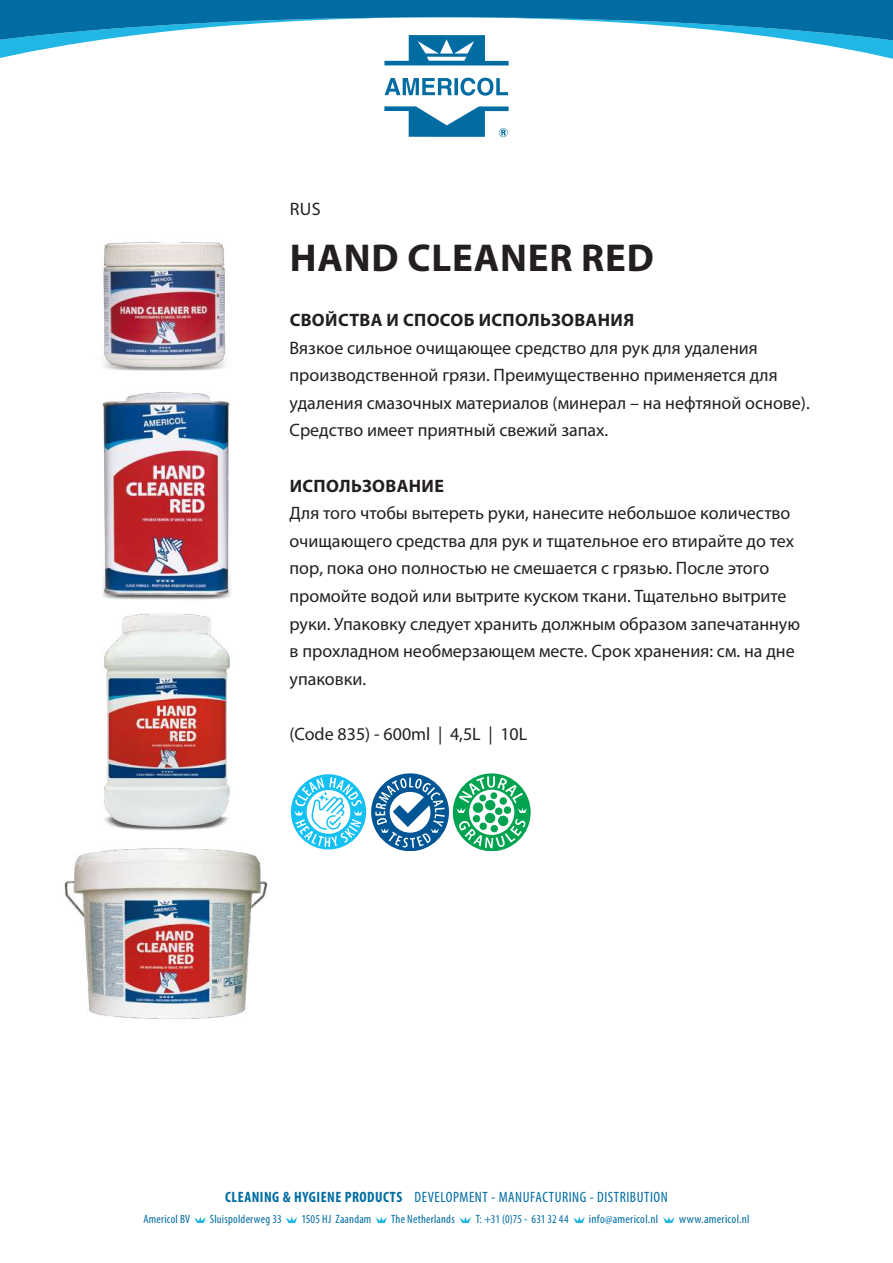
<style>
.page{position:relative;width:893px;height:1263px;background:#fff}
.page>*{position:absolute;margin:0;border:0;box-sizing:border-box;transform-origin:0 0}
.t1{font:700 39px "Myriad Pro";letter-spacing:.02em;color:#231f20}
.t2{font:18px/27.6px "Myriad Pro";color:#231f20}
.t3{font:700 18px "Myriad Pro";letter-spacing:.02em;color:#231f20}
.t4{font:condensed 15px "Myriad Pro";letter-spacing:.035em;color:#006ca2}
.t5{font:condensed 12px "Myriad Pro";letter-spacing:.02em;color:#006ca2}
.t6{font:condensed 12px "Myriad Pro";letter-spacing:.02em;color:#006ca2;scale:1.04 1}
.t7{font:condensed 12px "Myriad Pro";color:#006ca2}
.s1{font-weight:700}
</style>
<div class="page">
<svg style="left:0;top:0;width:893px;height:137px"></svg>
<svg style="left:194px;top:1216px;width:12px;height:7px"></svg>
<svg style="left:286px;top:1216px;width:11px;height:7px"></svg>
<svg style="left:375px;top:1216px;width:12px;height:7px"></svg>
<svg style="left:459px;top:1216px;width:12px;height:7px"></svg>
<svg style="left:573px;top:1216px;width:12px;height:7px"></svg>
<svg style="left:663px;top:1216px;width:11px;height:7px"></svg>
<img style="left:104px;top:613px;width:126px;height:187px">
<svg style="left:291px;top:773px;width:240px;height:77px"></svg>
<img style="left:102px;top:392px;width:129px;height:208px">
<img style="left:64px;top:800px;width:204px;height:219px">
<img style="left:102px;top:242px;width:126px;height:129px">
<p class="t2" style="left:290px;top:195px;width:32px">RUS</p>
<h1 class="t1" style="left:290px;top:232px;width:365px">HAND CLEANER RED</h1>
<p class="t3" style="left:290px;top:308px;width:346px">СВОЙСТВА И СПОСОБ ИСПОЛЬЗОВАНИЯ</p>
<p class="t2" style="left:290px;top:333px;width:522px">Вязкое сильное очищающее средство для рук для удаления производственной грязи. Преимущественно применяется для удаления смазочных материалов (минерал – на нефтяной основе).<br>Средство имеет приятный свежий запах.</p>
<p class="t3" style="left:290px;top:474px;width:156px">ИСПОЛЬЗОВАНИЕ</p>
<p class="t2" style="left:290px;top:499px;width:512px">Для того чтобы вытереть руки, нанесите небольшое количество очищающего средства для рук и тщательное его втирайте до тех пор, пока оно полностью не смешается с грязью. После этого промойте водой или вытрите куском ткани. Тщательно вытрите руки. Упаковку следует хранить должным образом запечатанную в прохладном необмерзающем месте. Срок хранения: см. на дне упаковки.</p>
<p class="t2" style="left:290px;top:720px;width:239px">(Code 835) - 600ml | 4,5L | 10L</p>
<p class="t4" style="left:225px;top:1188px;width:444px"><span class="s1">CLEANING &amp; HYGIENE PRODUCTS</span> DEVELOPMENT - MANUFACTURING - DISTRIBUTION</p>
<p class="t5" style="left:143px;top:1212px;width:48px">Americol BV</p>
<p class="t5" style="left:210px;top:1212px;width:73px">Sluispolderweg 33</p>
<p class="t5" style="left:301px;top:1212px;width:72px">1505 HJ Zaandam</p>
<p class="t5" style="left:391px;top:1212px;width:65px">The Netherlands</p>
<p class="t7" style="left:476px;top:1212px;width:94px">T: +31 (0)75 - 631 32 44</p>
<p class="t6" style="left:589px;top:1212px;width:68px">info@americol.nl</p>
<p class="t6" style="left:679px;top:1212px;width:69px">www.americol.nl</p>
</div>
